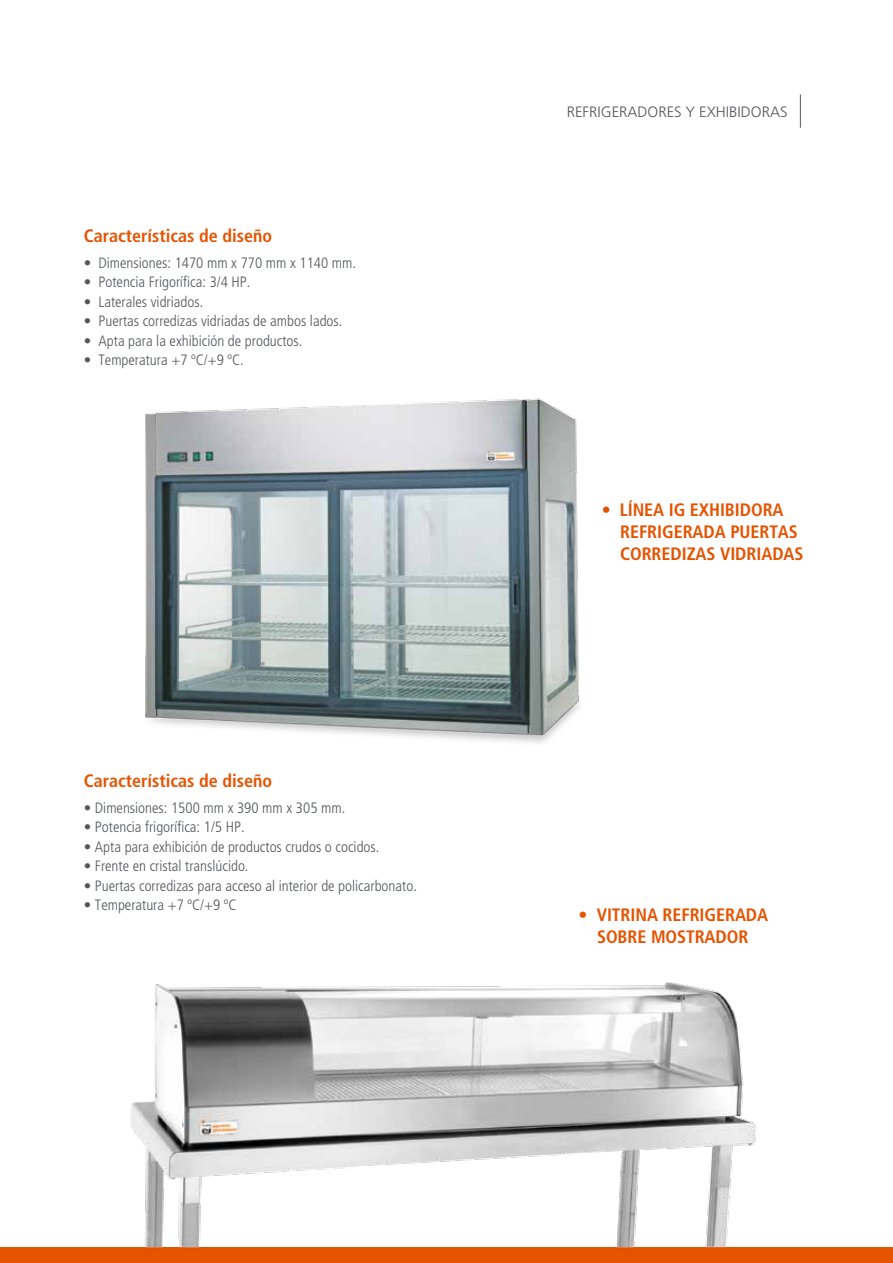
<style>
.page{position:relative;width:893px;height:1263px;background:#fff}
.page>*{position:absolute;margin:0;border:0;box-sizing:border-box;transform-origin:0 0}
.t1{font:700 condensed 18px/21.6px "Frutiger";letter-spacing:-.005em;color:#e65300;text-align:center}
.t2{font:300 condensed 15px "Frutiger";color:#54565a}
.t3{font:300 15px "Frutiger";color:#54565a}
</style>
<div class="page">
<div style="left:0;top:1248px;width:893px;height:15px;background:#e65300"></div>
<hr style="left:800px;top:94px;width:1px;height:34px;background:#54565a">
<img style="left:145px;top:398px;width:435px;height:345px">
<img style="left:100px;top:982px;width:693px;height:266px">
<p class="t1" style="left:84px;top:225px;width:190px">Características de diseño</p>
<p class="t2" style="left:84px;top:254px;width:274px">• Dimensiones: 1470 mm x 770 mm x 1140 mm.</p>
<p class="t2" style="left:84px;top:274px;width:168px">• Potencia Frigorífica: 3/4 HP.</p>
<p class="t2" style="left:84px;top:293px;width:121px">• Laterales vidriados.</p>
<p class="t2" style="left:84px;top:313px;width:260px">• Puertas corredizas vidriadas de ambos lados.</p>
<p class="t2" style="left:84px;top:332px;width:220px">• Apta para la exhibición de productos.</p>
<p class="t2" style="left:84px;top:352px;width:162px">• Temperatura +7 ºC/+9 ºC.</p>
<p class="t1" style="left:84px;top:770px;width:190px">Características de diseño</p>
<p class="t2" style="left:84px;top:799px;width:263px">• Dimensiones: 1500 mm x 390 mm x 305 mm.</p>
<p class="t2" style="left:84px;top:819px;width:162px">• Potencia frigorífica: 1/5 HP.</p>
<p class="t2" style="left:84px;top:838px;width:297px">• Apta para exhibición de productos crudos o cocidos.</p>
<p class="t2" style="left:84px;top:858px;width:166px">• Frente en cristal translúcido.</p>
<p class="t2" style="left:84px;top:877px;width:335px">• Puertas corredizas para acceso al interior de policarbonato.</p>
<p class="t2" style="left:84px;top:897px;width:154px">• Temperatura +7 ºC/+9 ºC</p>
<p class="t3" style="left:567px;top:104px;width:222px">REFRIGERADORES Y EXHIBIDORAS</p>
<p class="t1" style="left:620px;top:499px;width:185px;text-align:left;text-indent:-18px">• LÍNEA IG EXHIBIDORA<br>REFRIGERADA PUERTAS<br>CORREDIZAS VIDRIADAS</p>
<p class="t1" style="left:579px;top:904px;width:191px">• VITRINA REFRIGERADA<br>SOBRE MOSTRADOR</p>
</div>
